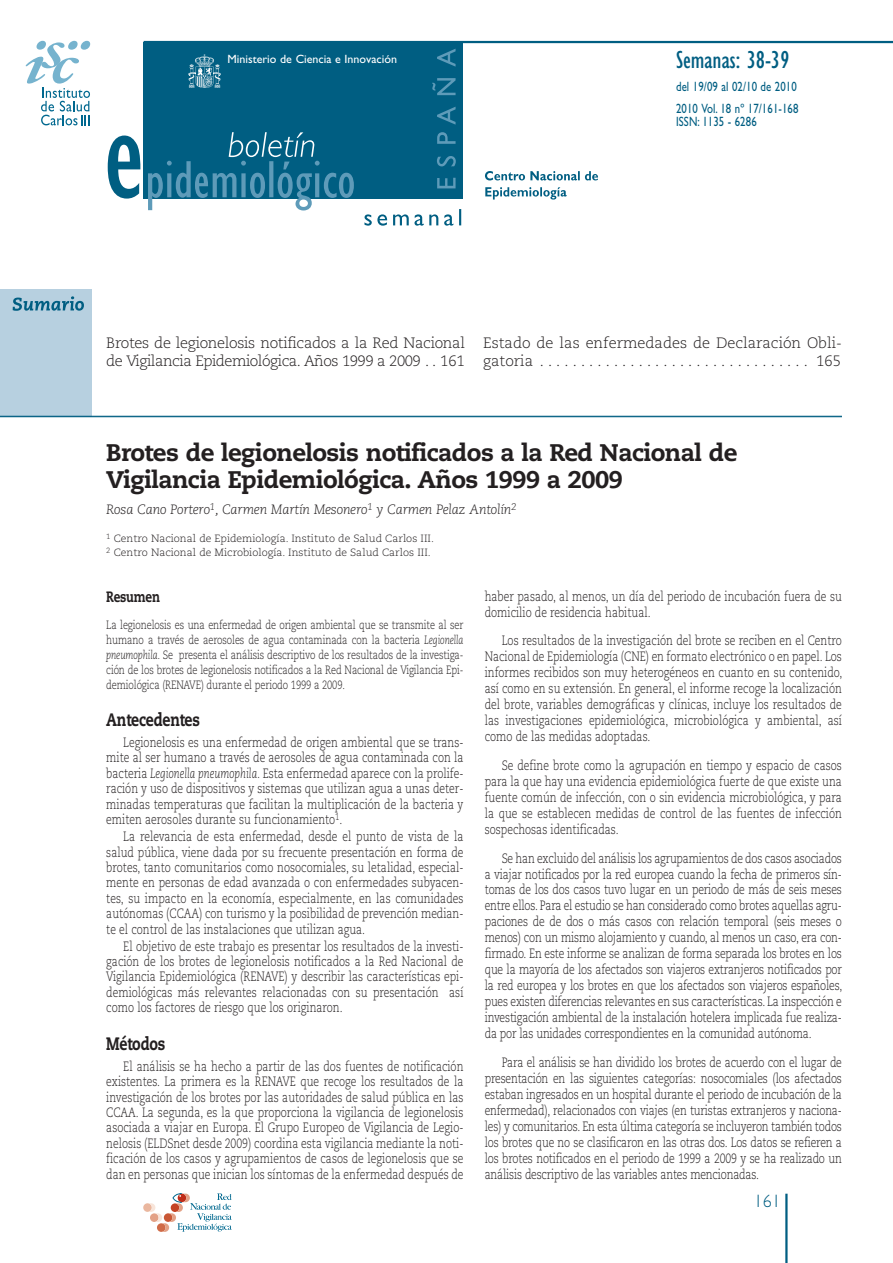
<style>
.page{position:relative;width:893px;height:1263px;background:#fff}
.page>*{position:absolute;margin:0;border:0;box-sizing:border-box;transform-origin:0 0}
.t1{font:condensed 25.5px "Gill Sans";letter-spacing:-.005em;color:#005e82}
.t2{font:800 24px/27px "Caecilia";letter-spacing:-.025em;color:#231f20}
.t3{font:800 18px "Caecilia";letter-spacing:-.02em;color:#231f20;scale:.78 1}
.t4{font:300 18px "Gill Sans";color:#005e82}
.t5{font:300 15px/18px "Caecilia";letter-spacing:-.02em;color:#231f20}
.t6{font:300 15px/18px "Caecilia";color:#231f20}
.t7{font:800 15px "Caecilia";letter-spacing:-.02em;color:#231f20;scale:.78 1}
.t8{font:300 13.5px/15.9px "Caecilia";color:#231f20;text-align:justify;scale:.78 1}
.t9{font:italic 300 13.5px "Caecilia";letter-spacing:-.015em;color:#231f20}
.t10{font:13.5px/22px "Gill Sans";letter-spacing:.01em;color:#005e82;scale:.8 1}
.t11{font:300 12px/15px "Caecilia";letter-spacing:-.01em;color:#231f20;text-align:justify;scale:.78 1}
.t12{font:12px "Gill Sans";color:#fff}
.t13{font:300 10.5px/13.8px "Caecilia";color:#231f20}
.s1{font-style:italic}
</style>
<div class="page">
<div style="left:144px;top:42px;width:319px;height:156px;background:#005e82"></div>
<img style="left:188px;top:54px;width:32px;height:34px">
<div style="left:0;top:289px;width:91px;height:128px;background:#b7d0e0"></div>
<hr style="left:785px;top:1194px;width:3px;height:69px;background:#005e82">
<svg style="left:13px;top:296px;width:71px;height:15px"></svg>
<hr style="left:0;top:416px;width:842px;height:1px;background:#005e82">
<svg style="left:485px;top:187px;width:82px;height:13px"></svg>
<svg style="left:485px;top:171px;width:113px;height:9px"></svg>
<svg style="left:432px;top:49px;width:24px;height:139px"></svg>
<svg style="left:364px;top:209px;width:97px;height:17px"></svg>
<svg style="left:148px;top:132px;width:206px;height:78px"></svg>
<svg style="left:108px;top:136px;width:33px;height:63px"></svg>
<div style="left:143px;top:1203px;width:9px;height:9px;background:#eab79f;border-radius:50%"></div>
<svg style="left:148px;top:1193px;width:84px;height:39px"></svg>
<svg style="left:26px;top:42px;width:64px;height:83px"></svg>
<hr style="left:144px;top:41px;width:749px;height:2px;background:#005e82">
<p class="t12" style="left:227px;top:55px;width:171px">Ministerio de Ciencia e Innovación</p>
<h1 class="t1" style="left:676px;top:50px;width:115px">Semanas: 38-39</h1>
<p class="t10" style="left:676px;top:77px;width:155px">del 19/09 al 02/10 de 2010<br>2010 Vol. 18 nº 17/161-168</p>
<p class="t10" style="left:676px;top:112px;width:102px">ISSN: 1135 - 6286</p>
<p class="t5" style="left:106px;top:335px;width:360px">Brotes de legionelosis notificados a la Red Nacional de Vigilancia Epidemiológica. Años 1999 a 2009 . . 161</p>
<p class="t6" style="left:483px;top:335px;width:360px">Estado de las enfermedades de Declaración Obli&shy;gatoria ................................. 165</p>
<h2 class="t2" style="left:106px;top:441px;width:633px">Brotes de legionelosis notificados a la Red Nacional de<br>Vigilancia Epidemiológica. Años 1999 a 2009</h2>
<p class="t9" style="left:106px;top:504px;width:412px">Rosa Cano Portero<sup>1</sup>, Carmen Martín Mesonero<sup>1</sup> y Carmen Pelaz Antolín<sup>2</sup></p>
<p class="t13" style="left:106px;top:532px;width:329px"><sup>1</sup> Centro Nacional de Epidemiología. Instituto de Salud Carlos III.<br><sup>2</sup> Centro Nacional de Microbiología. Instituto de Salud Carlos III.</p>
<p class="t7" style="left:106px;top:590px;width:70px">Resumen</p>
<p class="t11" style="left:106px;top:618px;width:459px">La legionelosis es una enfermedad de origen ambiental que se transmite al ser humano a través de aerosoles de agua contaminada con la bacteria <span class="s1">Legionella pneumophila.</span> Se presenta el análisis descriptivo de los resultados de la investiga&shy;ción de los brotes de legionelosis notificados a la Red Nacional de Vigilancia Epi&shy;demiológica (RENAVE) durante el periodo 1999 a 2009.</p>
<h3 class="t3" style="left:106px;top:712px;width:122px">Antecedentes</h3>
<p class="t8" style="left:106px;top:736px;width:459px;line-height:15.5px;text-indent:17px">Legionelosis es una enfermedad de origen ambiental que se trans&shy;mite al ser humano a través de aerosoles de agua contaminada con la bacteria <span class="s1">Legionella pneumophila.</span> Esta enfermedad aparece con la prolife&shy;ración y uso de dispositivos y sistemas que utilizan agua a unas deter&shy;minadas temperaturas que facilitan la multiplicación de la bacteria y emiten aerosoles durante su funcionamiento<sup>1</sup>.</p>
<p class="t8" style="left:106px;top:830px;width:459px;line-height:15.5px;text-indent:17px">La relevancia de esta enfermedad, desde el punto de vista de la salud pública, viene dada por su frecuente presentación en forma de brotes, tanto comunitarios como nosocomiales, su letalidad, especial&shy;mente en personas de edad avanzada o con enfermedades subyacen&shy;tes, su impacto en la economía, especialmente, en las comunidades autónomas (CCAA) con turismo y la posibilidad de prevención median&shy;te el control de las instalaciones que utilizan agua.</p>
<p class="t8" style="left:106px;top:939px;width:459px;line-height:15.5px;text-indent:17px">El objetivo de este trabajo es presentar los resultados de la investi&shy;gación de los brotes de legionelosis notificados a la Red Nacional de Vigilancia Epidemiológica (RENAVE) y describir las características epi&shy;demiológicas más relevantes relacionadas con su presentación así como los factores de riesgo que los originaron.</p>
<h3 class="t3" style="left:106px;top:1036px;width:77px">Métodos</h3>
<p class="t8" style="left:106px;top:1059px;width:459px;line-height:15.5px;text-indent:17px">El análisis se ha hecho a partir de las dos fuentes de notificación existentes. La primera es la RENAVE que recoge los resultados de la investigación de los brotes por las autoridades de salud pública en las CCAA. La segunda, es la que proporciona la vigilancia de legionelosis asociada a viajar en Europa. El Grupo Europeo de Vigilancia de Legio&shy;nelosis (ELDSnet desde 2009) coordina esta vigilancia mediante la noti&shy;ficación de los casos y agrupamientos de casos de legionelosis que se dan en personas que inician los síntomas de la enfermedad después de</p>
<p class="t8" style="left:485px;top:589px;width:459px">haber pasado, al menos, un día del periodo de incubación fuera de su domicilio de residencia habitual.</p>
<p class="t8" style="left:485px;top:634px;width:460px;text-indent:17px">Los resultados de la investigación del brote se reciben en el Centro Nacional de Epidemiología (CNE) en formato electrónico o en papel. Los informes recibidos son muy heterogéneos en cuanto en su contenido, así como en su extensión. En general, el informe recoge la localización del brote, variables demográficas y clínicas, incluye los resultados de las investigaciones epidemiológica, microbiológica y ambiental, así como de las medidas adoptadas.</p>
<p class="t8" style="left:485px;top:758px;width:459px;text-indent:17px">Se define brote como la agrupación en tiempo y espacio de casos para la que hay una evidencia epidemiológica fuerte de que existe una fuente común de infección, con o sin evidencia microbiológica, y para la que se establecen medidas de control de las fuentes de infección sospechosas identificadas.</p>
<p class="t8" style="left:485px;top:851px;width:460px;text-indent:17px">Se han excluido del análisis los agrupamientos de dos casos asociados a viajar notificados por la red europea cuando la fecha de primeros sín&shy;tomas de los dos casos tuvo lugar en un periodo de más de seis meses entre ellos. Para el estudio se han considerado como brotes aquellas agru&shy;paciones de de dos o más casos con relación temporal (seis meses o menos) con un mismo alojamiento y cuando, al menos un caso, era con&shy;firmado. En este informe se analizan de forma separada los brotes en los que la mayoría de los afectados son viajeros extranjeros notificados por la red europea y los brotes en que los afectados son viajeros españoles, pues existen diferencias relevantes en sus características. La inspección e investigación ambiental de la instalación hotelera implicada fue realiza&shy;da por las unidades correspondientes en la comunidad autónoma.</p>
<p class="t8" style="left:485px;top:1055px;width:459px;text-indent:17px">Para el análisis se han dividido los brotes de acuerdo con el lugar de presentación en las siguientes categorías: nosocomiales (los afectados estaban ingresados en un hospital durante el periodo de incubación de la enfermedad), relacionados con viajes (en turistas extranjeros y naciona&shy;les) y comunitarios. En esta última categoría se incluyeron también todos los brotes que no se clasificaron en las otras dos. Los datos se refieren a los brotes notificados en el periodo de 1999 a 2009 y se ha realizado un análisis descriptivo de las variables antes mencionadas.</p>
<h3 class="t4" style="left:754px;top:1194px;width:29px">161</h3>
</div>
